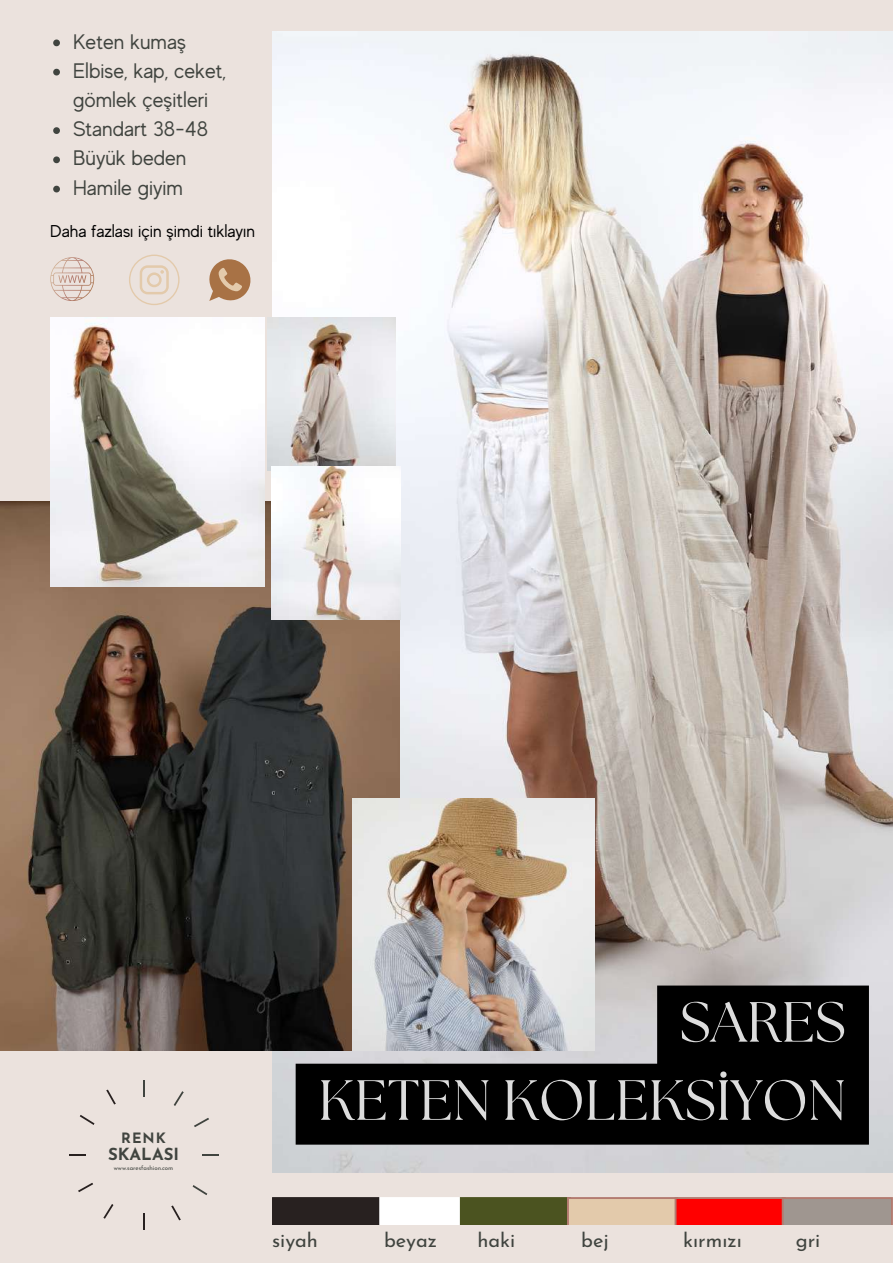
<style>
.page{position:relative;width:893px;height:1264px;background:#fff}
.page>*{position:absolute;margin:0;border:0;box-sizing:border-box;transform-origin:0 0}
.t1{font:56.55px/78.2px "The Seasons";color:#ddd;text-align:right}
.t2{font:21px/29.2px "MADE Evolve Sans";color:#40443f}
.t3{font:19.95px "Josefin Sans";color:#40443f}
.t4{font:17.1px "MADE Evolve Sans";color:#000}
.t5{font:700 16.65px "Josefin Sans";color:#40443f}
.t6{font:700 14.25px "Josefin Sans";color:#40443f}
.t7{font:6px "Josefin Sans";color:#40443f}
</style>
<div class="page">
<div style="left:0;top:0;width:892px;height:1262px;background:#ebe2dd"></div>
<img style="left:272px;top:32px;width:620px;height:1140px">
<img style="left:0;top:502px;width:399px;height:548px">
<svg style="left:272px;top:1197px;width:620px;height:28px;background:#a37263"></svg>
<svg style="left:143px;top:1213px;width:1px;height:16px"></svg>
<svg style="left:143px;top:1080px;width:1px;height:16px"></svg>
<svg style="left:69px;top:1154px;width:16px;height:1px"></svg>
<svg style="left:202px;top:1154px;width:16px;height:1px"></svg>
<svg style="left:103px;top:1204px;width:11px;height:14px"></svg>
<svg style="left:173px;top:1091px;width:11px;height:15px"></svg>
<svg style="left:80px;top:1115px;width:15px;height:9px"></svg>
<svg style="left:192px;top:1185px;width:15px;height:10px"></svg>
<svg style="left:78px;top:1183px;width:15px;height:9px"></svg>
<svg style="left:194px;top:1118px;width:15px;height:9px"></svg>
<svg style="left:106px;top:1089px;width:10px;height:15px"></svg>
<svg style="left:171px;top:1205px;width:10px;height:15px"></svg>
<img style="left:50px;top:317px;width:214px;height:269px">
<img style="left:268px;top:317px;width:128px;height:153px">
<img style="left:272px;top:466px;width:128px;height:153px">
<img style="left:352px;top:798px;width:242px;height:187px">
<svg style="left:53px;top:39px;width:7px;height:7px"></svg>
<svg style="left:53px;top:69px;width:7px;height:6px"></svg>
<svg style="left:53px;top:127px;width:7px;height:7px"></svg>
<svg style="left:53px;top:156px;width:7px;height:7px"></svg>
<svg style="left:53px;top:186px;width:7px;height:6px"></svg>
<svg style="left:295px;top:985px;width:573px;height:159px;background:#363636"></svg>
<svg style="left:50px;top:257px;width:44px;height:44px"></svg>
<svg style="left:129px;top:254px;width:50px;height:51px"></svg>
<svg style="left:209px;top:259px;width:42px;height:42px"></svg>
<p class="t2" style="left:73px;top:27px;width:154px">Keten kumaş<br>Elbise, kap, ceket, gömlek çeşitleri<br>Standart 38-48<br>Büyük beden<br>Hamile giyim</p>
<p class="t4" style="left:50px;top:221px;width:206px">Daha fazlası için şimdi tıklayın</p>
<p class="t6" style="left:121px;top:1131px;width:46px">RENK</p>
<p class="t5" style="left:108px;top:1147px;width:72px">SKALASI</p>
<p class="t7" style="left:114px;top:1165px;width:61px">www.saresfashion.com</p>
<h1 class="t1" style="left:318px;top:986px;width:529px">SARES<br>KETEN KOLEKSİYON</h1>
<p class="t3" style="left:272px;top:1231px;width:47px">siyah</p>
<p class="t3" style="left:384px;top:1231px;width:55px">beyaz</p>
<p class="t3" style="left:477px;top:1231px;width:37px">haki</p>
<p class="t3" style="left:581px;top:1231px;width:29px">bej</p>
<p class="t3" style="left:683px;top:1231px;width:60px">kırmızı</p>
<p class="t3" style="left:795px;top:1231px;width:23px">gri</p>
</div>
